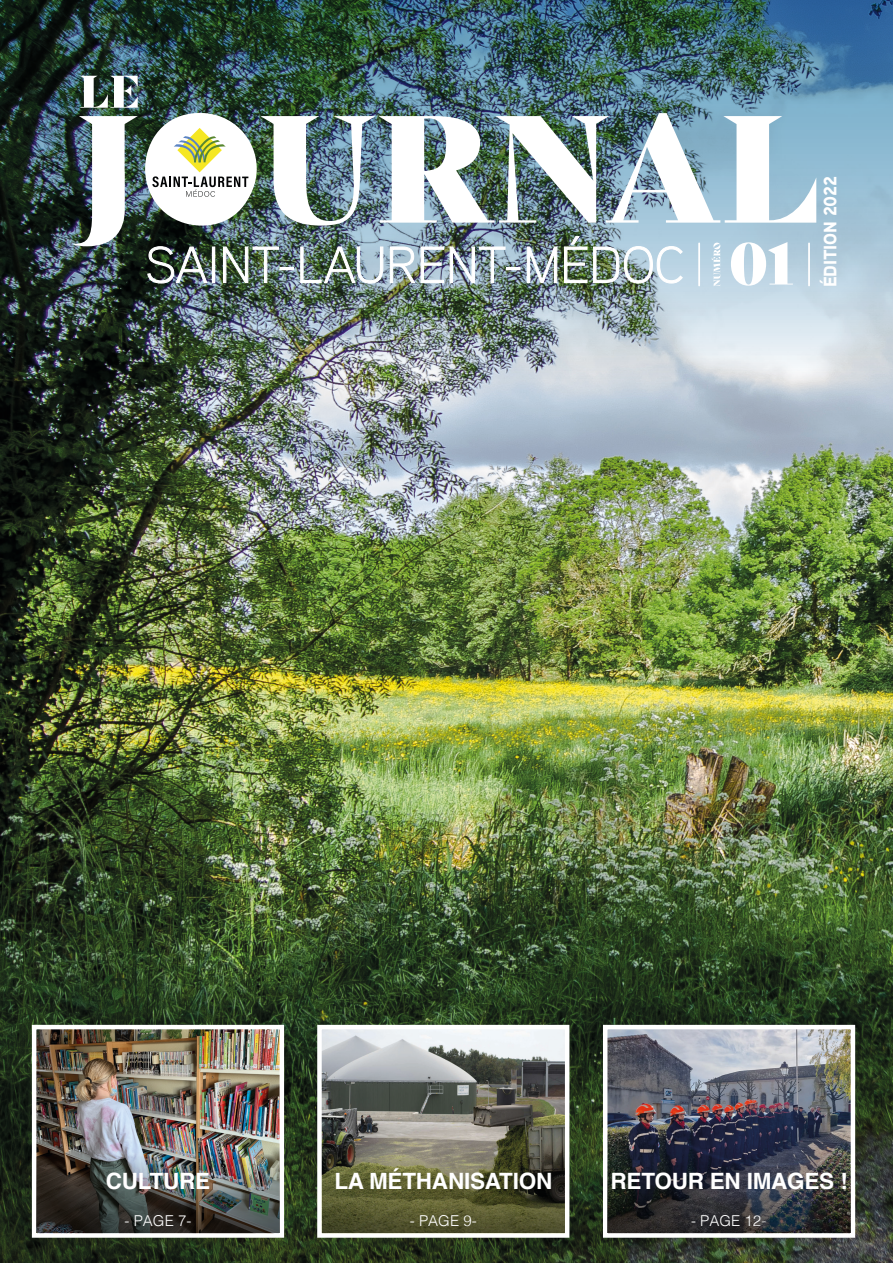
<style>
.page{position:relative;width:893px;height:1263px;background:#fff}
.page>*{position:absolute;margin:0;border:0;box-sizing:border-box;transform-origin:0 0}
.t1{font:57px "Bely Display";color:#fff}
.t2{font:700 22.5px "Helvetica";letter-spacing:-.01em;color:#fff}
.t3{font:900 18px "Aaux Next";letter-spacing:-.01em;color:#fff}
.t4{font:300 15px "Helvetica";color:#fff}
.s1{font-family:"Aaux Next"}
</style>
<div class="page">
<img style="left:0;top:378px;width:893px;height:885px">
<img style="left:0;top:0;width:893px;height:378px">
<svg style="left:80px;top:76px;width:58px;height:32px"></svg>
<img style="left:73px;top:116px;width:65px;height:130px">
<img style="left:146px;top:246px;width:62px;height:38px">
<img style="left:222px;top:246px;width:71px;height:38px">
<img style="left:300px;top:246px;width:220px;height:38px">
<img style="left:526px;top:235px;width:158px;height:49px">
<img style="left:145px;top:113px;width:671px;height:113px">
<hr style="left:698px;top:243px;width:2px;height:43px;background:#fff">
<hr style="left:808px;top:243px;width:2px;height:43px;background:#fff">
<svg style="left:712px;top:243px;width:8px;height:43px"></svg>
<img style="left:608px;top:1030px;width:242px;height:121px">
<div style="left:603px;top:1025px;width:252px;height:213px;border:4px solid #fff"></div>
<svg style="left:608px;top:1151px;width:242px;height:82px;background:#2e3036"></svg>
<img style="left:322px;top:1030px;width:242px;height:121px">
<div style="left:317px;top:1025px;width:252px;height:213px;border:4px solid #fff"></div>
<svg style="left:322px;top:1151px;width:242px;height:82px;background:#565735"></svg>
<img style="left:37px;top:1030px;width:242px;height:121px">
<div style="left:32px;top:1025px;width:252px;height:213px;border:4px solid #fff"></div>
<img style="left:37px;top:1151px;width:242px;height:82px">
<h1 class="t1" style="left:729px;top:218px;width:66px">01</h1>
<p class="t3" style="left:817px;top:287px;width:113px;rotate:-90deg">ÉDITION 2022</p>
<p class="t2" style="left:106px;top:1167px;width:106px">CULTURE</p>
<p class="t4" style="left:125px;top:1208px;width:68px">- PAGE 7-</p>
<p class="t2" style="left:334px;top:1167px;width:219px">LA MÉTHANISATION</p>
<p class="t4" style="left:410px;top:1208px;width:68px">- PAGE 9-</p>
<p class="t2" style="left:610px;top:1167px;width:239px">RETOUR EN IMAGES !</p>
<p class="t4" style="left:691px;top:1208px;width:77px">- PAGE 12<span class="s1">-</span></p>
</div>
